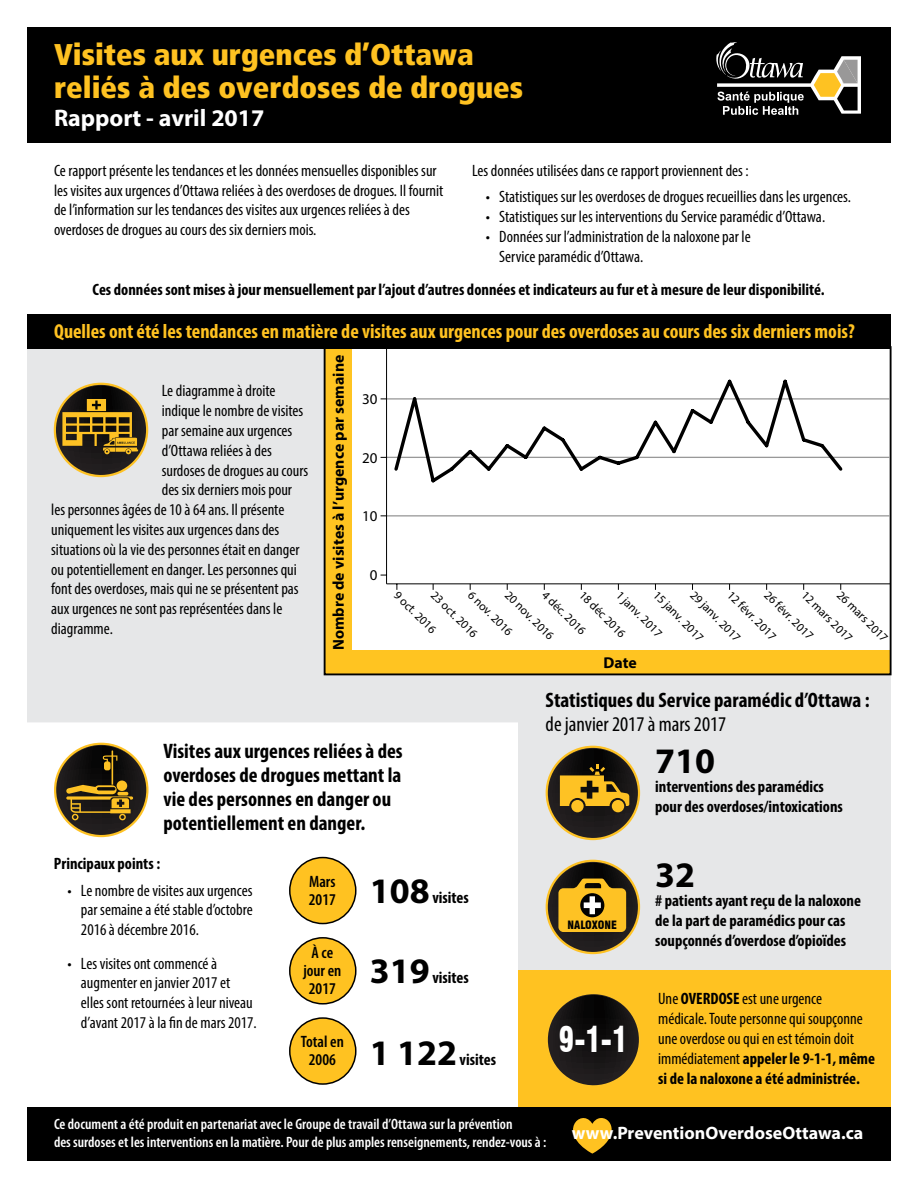
<style>
.page{position:relative;width:918px;height:1188px;background:#fff}
.page>*{position:absolute;margin:0;border:0;box-sizing:border-box;transform-origin:0 0}
.Paragraph_No_Space_A{font:700 36px "Myriad Pro";color:#000}
.t1{font:900 condensed 34.35px "Swiss 721 BT";color:#fff;scale:.84 1}
.Header_Date__H1{font:900 condensed 30px/32.8px "Frutiger";color:#ffc221}
.Header_Date__H1-2{font:700 24px "Myriad Pro";color:#fff}
.Heading_3__H3{font:700 condensed 21px/24px "Myriad Pro";color:#000}
.Heading_2__H2{font:700 condensed 20.25px "Myriad Pro";color:#ffc221}
.Stop_Overdose_Web_Fo{font:700 18px "Myriad Pro";color:#fff}
.Paragraph__P{font:condensed 16.5px/19.8px "Myriad Pro";color:#000}
.Paragraph_No_Space_A-2{font:700 condensed 16.5px/19.8px "Myriad Pro";color:#000}
.Paragraph_-_Extra_Sp{font:700 condensed 16.5px "Myriad Pro";color:#000}
.Paragraph__P-2{font:700 condensed 16.5px "Myriad Pro";color:#000}
.Infographic_Circle_T{font:600 condensed 16.5px/18px "Myriad Pro";color:#000;text-align:center}
.t2{font:700 15.75px "Myriad Pro";color:#000}
.Footer_Text__P{font:600 condensed 15px/18px "Myriad Pro";color:#fff}
.t3{font:15px "Helvetica";color:#000}
.t4{font:12px "Helvetica";color:#000}
.t5{font:900 condensed 11.25px "Swiss 721 BT";color:#010101}
.s1{font-family:"Myriad Pro"}
.s2{font-weight:400}
.s3{font-stretch:normal;font-size:36px}
.s4{font-weight:700}
</style>
<div class="page">
<div style="left:519px;top:970px;width:372px;height:137px;background:#ffc221"></div>
<div style="left:519px;top:655px;width:372px;height:315px;background:#e6e7e8"></div>
<svg style="left:548px;top:862px;width:90px;height:90px;background:#957d40"></svg>
<svg style="left:548px;top:748px;width:90px;height:90px;background:#75643a"></svg>
<div style="left:290px;top:1018px;width:66px;height:66px;background:#ffc221;border-radius:50%"></div>
<div style="left:289px;top:1017px;width:68px;height:68px;border:2px solid #000;border-radius:50%"></div>
<div style="left:290px;top:938px;width:66px;height:66px;background:#ffc221;border-radius:50%"></div>
<div style="left:289px;top:937px;width:68px;height:68px;border:2px solid #000;border-radius:50%"></div>
<div style="left:290px;top:858px;width:66px;height:66px;background:#ffc221;border-radius:50%"></div>
<div style="left:289px;top:857px;width:68px;height:67px;border:2px solid #000;border-radius:50%"></div>
<svg style="left:56px;top:745px;width:90px;height:90px;background:#685b3c"></svg>
<svg style="left:547px;top:994px;width:92px;height:92px"></svg>
<svg style="left:27px;top:349px;width:507px;height:373px;fill:#e6e7e8"></svg>
<div style="left:325px;top:650px;width:565px;height:24px;background:#ffc421"></div>
<div style="left:325px;top:348px;width:27px;height:326px;background:#ffc421"></div>
<div style="left:387px;top:354px;width:463px;height:230px;background:#fff"></div>
<hr style="left:387px;top:398px;width:503px;height:2px;background:#999">
<hr style="left:387px;top:457px;width:503px;height:1px;background:#999">
<hr style="left:387px;top:515px;width:503px;height:2px;background:#999">
<svg style="left:392px;top:379px;width:453px;height:104px"></svg>
<hr style="left:386px;top:346px;width:1px;height:238px;background:#000">
<hr style="left:387px;top:583px;width:504px;height:1px;background:#000">
<div style="left:27px;top:314px;width:864px;height:35px;background:#000"></div>
<svg style="left:56px;top:385px;width:90px;height:90px;background:#73623a"></svg>
<div style="left:27px;top:1107px;width:864px;height:54px;background:#000"></div>
<svg style="left:573px;top:1118px;width:39px;height:36px"></svg>
<div style="left:27px;top:27px;width:864px;height:116px;background:#000"></div>
<svg style="left:716px;top:42px;width:145px;height:73px"></svg>
<h1 class="Header_Date__H1" style="left:54px;top:38px;width:471px">Visites aux urgences d’Ottawa reliés à des overdoses de drogues</h1>
<h1 class="Header_Date__H1-2" style="left:54px;top:102px;width:212px">Rapport - avril 2017</h1>
<p class="Paragraph__P" style="left:54px;top:160px;width:391px">Ce rapport présente les tendances et les données mensuelles disponibles sur les visites aux urgences d’Ottawa reliées à des overdoses de drogues. Il fournit de l’information sur les tendances des visites aux urgences reliées à des overdoses de drogues au cours des six derniers mois.</p>
<p class="Paragraph__P" style="left:472px;top:160px;width:278px">Les données utilisées dans ce rapport proviennent des :</p>
<p class="Paragraph__P" style="left:486px;top:187px;width:367px">• Statistiques sur les overdoses de drogues recueillies dans les urgences.</p>
<p class="Paragraph__P" style="left:486px;top:207px;width:341px">• Statistiques sur les interventions du Service paramédic d’Ottawa.</p>
<p class="Paragraph__P" style="left:499px;top:226px;width:253px;text-indent:-14px">• Données sur l’administration de la naloxone par le<br>Service paramédic d’Ottawa.</p>
<p class="Paragraph_-_Extra_Sp" style="left:93px;top:279px;width:734px">Ces données sont mises à jour mensuellement par l’ajout d’autres données et indicateurs au fur et à mesure de leur disponibilité.</p>
<h2 class="Heading_2__H2" style="left:54px;top:318px;width:802px">Quelles ont été les tendances en matière de visites aux urgences pour des overdoses au cours des six derniers mois?</h2>
<p class="Paragraph__P" style="left:162px;top:381px;width:115px">Le diagramme à droite</p>
<p class="Paragraph__P" style="left:162px;top:401px;width:143px">indique le nombre de visites</p>
<p class="Paragraph__P" style="left:162px;top:420px;width:132px">par semaine aux urgences</p>
<p class="Paragraph__P" style="left:162px;top:440px;width:112px">d’Ottawa reliées à des</p>
<p class="Paragraph__P" style="left:162px;top:460px;width:148px">surdoses de drogues au cours</p>
<p class="Paragraph__P" style="left:162px;top:480px;width:132px">des six derniers mois pour</p>
<p class="Paragraph__P" style="left:51px;top:500px;width:235px">les personnes âgées de 10 à 64 ans. Il présente</p>
<p class="Paragraph__P" style="left:51px;top:519px;width:230px">uniquement les visites aux urgences dans des</p>
<p class="Paragraph__P" style="left:51px;top:539px;width:250px">situations où la vie des personnes était en danger</p>
<p class="Paragraph__P" style="left:51px;top:559px;width:247px">ou potentiellement en danger. Les personnes qui</p>
<p class="Paragraph__P" style="left:51px;top:579px;width:249px">font des overdoses, mais qui ne se présentent pas</p>
<p class="Paragraph__P" style="left:51px;top:599px;width:233px">aux urgences ne sont pas représentées dans le</p>
<p class="Paragraph__P" style="left:51px;top:618px;width:63px">diagramme.</p>
<p class="t2" style="left:328px;top:650px;width:297px;rotate:-90deg">Nombre de visites à l’urgence par semaine</p>
<p class="t3" style="left:362px;top:390px;width:17px">30</p>
<p class="t3" style="left:362px;top:448px;width:17px">20</p>
<p class="t3" style="left:362px;top:507px;width:17px">10</p>
<p class="t3" style="left:370px;top:565px;width:9px">0</p>
<p class="t4" style="left:549px;top:588px;width:58px;rotate:45deg">4 déc. 2016</p>
<p class="t4" style="left:475px;top:588px;width:59px;rotate:45deg">6 nov. 2016</p>
<p class="t4" style="left:401px;top:588px;width:56px;rotate:45deg">9 oct. 2016</p>
<p class="t4" style="left:844px;top:588px;width:68px;rotate:45deg">26 mars 2017</p>
<p class="t4" style="left:772px;top:588px;width:65px;rotate:45deg">26 févr. 2017</p>
<p class="t4" style="left:512px;top:588px;width:65px;rotate:45deg">20 nov. 2016</p>
<p class="t4" style="left:698px;top:588px;width:67px;rotate:45deg">29 janv. 2017</p>
<p class="t4" style="left:438px;top:588px;width:62px;rotate:45deg">23 oct. 2016</p>
<p class="t4" style="left:661px;top:588px;width:67px;rotate:45deg">15 janv. 2017</p>
<p class="t4" style="left:735px;top:588px;width:65px;rotate:45deg">12 févr. 2017</p>
<p class="t4" style="left:586px;top:588px;width:62px;rotate:45deg">18 d<span class="s1">é</span>c 2016</p>
<p class="t4" style="left:809px;top:588px;width:68px;rotate:45deg">12 mars 2017</p>
<p class="t4" style="left:624px;top:588px;width:61px;rotate:45deg">1 janv. 2017</p>
<p class="t2" style="left:604px;top:653px;width:35px">Date</p>
<h3 class="Heading_3__H3" style="left:546px;top:688px;width:326px">Statistiques du Service paramédic d’Ottawa : <span class="s2">de janvier 2017 à mars 2017</span></h3>
<h3 class="Heading_3__H3" style="left:164px;top:739px;width:241px">Visites aux urgences reliées à des overdoses de drogues mettant la vie des personnes en danger ou potentiellement en danger.</h3>
<p class="Paragraph__P-2" style="left:54px;top:853px;width:108px">Principaux points :</p>
<p class="Paragraph__P" style="left:81px;top:880px;width:173px;text-align:justify;text-indent:-13px">• Le nombre de visites aux urgences par semaine a été stable d’octobre 2016 à décembre 2016.</p>
<p class="Paragraph__P" style="left:81px;top:953px;width:177px;text-indent:-13px">• Les visites ont commencé à augmenter en janvier 2017 et elles sont retournées à leur niveau d’avant 2017 à la fin de mars 2017.</p>
<p class="Infographic_Circle_T" style="left:309px;top:873px;width:28px;text-align:left">Mars<br>2017</p>
<p class="Infographic_Circle_T" style="left:312px;top:943px;width:23px">À ce</p>
<p class="Infographic_Circle_T" style="left:303px;top:961px;width:40px">jour en<br>2017</p>
<p class="Infographic_Circle_T" style="left:301px;top:1033px;width:45px">Total en<br>2006</p>
<p class="Paragraph__P-2" style="left:370px;top:887px;width:101px"><span class="s3">108</span> visites</p>
<p class="Paragraph__P-2" style="left:370px;top:968px;width:101px"><span class="s3">319</span> visites</p>
<p class="Paragraph__P-2" style="left:370px;top:1049px;width:128px"><span class="s3">1 122</span> visites</p>
<p class="Footer_Text__P" style="left:54px;top:1115px;width:494px">Ce document a été produit en partenariat avec le Groupe de travail d’Ottawa sur la prévention<br>des surdoses et les interventions en la matière. Pour de plus amples renseignements, rendez-vous à :</p>
<p class="t5" style="left:568px;top:918px;width:51px">NALOXONE</p>
<p class="t1" style="left:559px;top:1019px;width:83px">9-1-1</p>
<p class="Paragraph_No_Space_A" style="left:655px;top:737px;width:61px">710</p>
<p class="Paragraph_No_Space_A-2" style="left:655px;top:777px;width:189px">interventions des paramédics pour des overdoses/intoxications</p>
<p class="Paragraph_No_Space_A" style="left:655px;top:851px;width:41px">32</p>
<p class="Paragraph_No_Space_A-2" style="left:655px;top:891px;width:207px"># patients ayant reçu de la naloxone de la part de paramédics pour cas soupçonnés d’overdose d’opioïdes</p>
<p class="Paragraph__P" style="left:658px;top:989px;width:218px">Une <span class="s4">OVERDOSE</span> est une urgence médicale. Toute personne qui soupçonne une overdose ou qui en est témoin doit immédiatement <span class="s4">appeler le 9-1-1, même si de la naloxone a été administrée.</span></p>
<p class="Stop_Overdose_Web_Fo" style="left:572px;top:1121px;width:293px">www.PreventionOverdoseOttawa.ca</p>
</div>
